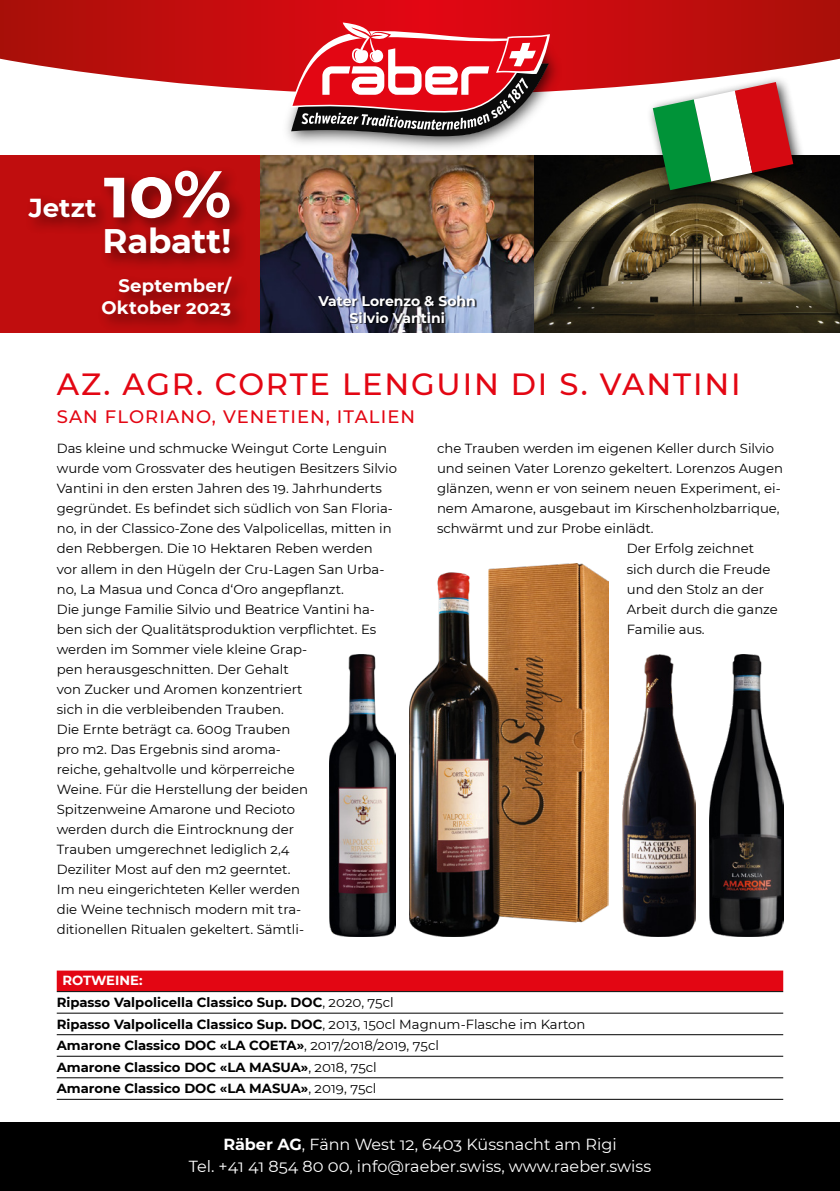
<style>
.page{position:relative;width:840px;height:1191px;background:#fff}
.page>*{position:absolute;margin:0;border:0;box-sizing:border-box;transform-origin:0 0}
.t1{font:700 66px "Montserrat";color:#fff}
.t2{font:700 34px "Montserrat";letter-spacing:-.005em;color:#fff}
.t3{font:500 30.6px "Montserrat";letter-spacing:.06em;color:#e30613}
.t4{font:700 26px "Montserrat";letter-spacing:.005em;color:#fff}
.t5{font:500 18px "Montserrat";letter-spacing:.06em;color:#e30613}
.t6{font:700 18px/22px "Montserrat";letter-spacing:.005em;color:#fff;text-align:right}
.t7{font:16px/22px "Montserrat";color:#fff;text-align:center}
.t8{font:700 14px/16.8px "Montserrat";color:#fff;text-align:center}
.t9{font:13.2px/20px "Montserrat";color:#000}
.t10{font:700 13.2px/21.6px "Montserrat";color:#000}
.s1{color:#fff}
.s2{font-weight:400}
.s3{font-weight:700}
</style>
<div class="page">
<img style="left:259px;top:155px;width:580px;height:178px">
<div style="left:318px;top:295px;width:158px;height:29px;background:#000;opacity:.75"></div>
<div style="left:0;top:155px;width:259px;height:178px;background:#c00d0e"></div>
<div style="left:23px;top:165px;width:226px;height:169px;background:#000;opacity:.5"></div>
<div style="left:646px;top:75px;width:160px;height:128px;background:#000;opacity:.75"></div>
<svg style="left:652px;top:95px;width:140px;height:95px"></svg>
<svg style="left:0;top:0;width:839px;height:95px;background:#ca3233"></svg>
<img style="left:275px;top:31px;width:289px;height:125px">
<svg style="left:288px;top:20px;width:261px;height:116px"></svg>
<div style="left:0;top:1123px;width:839px;height:68px;background:#000"></div>
<div style="left:57px;top:970px;width:725px;height:21px;background:#e30613"></div>
<hr style="left:57px;top:991px;width:725px;height:1px;background:#000">
<hr style="left:57px;top:1012px;width:725px;height:1px;background:#000">
<hr style="left:57px;top:1034px;width:725px;height:1px;background:#000">
<hr style="left:57px;top:1055px;width:725px;height:1px;background:#000">
<hr style="left:57px;top:1077px;width:725px;height:1px;background:#000">
<hr style="left:57px;top:1098px;width:725px;height:1px;background:#000">
<img style="left:622px;top:655px;width:73px;height:282px">
<img style="left:409px;top:563px;width:199px;height:374px">
<img style="left:709px;top:655px;width:73px;height:282px">
<img style="left:329px;top:655px;width:66px;height:282px">
<h1 class="t1" style="left:104px;top:146px;width:129px">10%</h1>
<h2 class="t2" style="left:102px;top:217px;width:130px">Rabatt!</h2>
<h3 class="t6" style="left:101px;top:274px;width:131px">September/<br>Oktober 2023</h3>
<h3 class="t4" style="left:29px;top:189px;width:69px">Jetzt</h3>
<p class="t8" style="left:318px;top:292px;width:159px">Vater Lorenzo &amp; Sohn<br>Silvio Vantini</p>
<h3 class="t3" style="left:57px;top:363px;width:685px">AZ. AGR. CORTE LENGUIN DI S. VANTINI</h3>
<h3 class="t5" style="left:57px;top:404px;width:360px">SAN FLORIANO, VENETIEN, ITALIEN</h3>
<p class="t9" style="left:57px;top:438px;width:341px">Das kleine und schmucke Weingut Corte Lenguin wurde vom Grossvater des heutigen Besitzers Silvio Vantini in den ersten Jahren des 19. Jahrhunderts gegründet. Es befindet sich südlich von San Floria&shy;no, in der Classico-Zone des Valpolicellas, mitten in den Rebbergen. Die 10 Hektaren Reben werden<br>vor allem in den Hügeln der Cru-Lagen San Urba&shy;no, La Masua und Conca d‘Oro angepflanzt.<br>Die junge Familie Silvio und Beatrice Vantini ha&shy;ben sich der Qualitätsproduktion verpflichtet. Es werden im Sommer viele kleine Grap-<br>pen herausgeschnitten. Der Gehalt<br>von Zucker und Aromen konzentriert<br>sich in die verbleibenden Trauben.<br>Die Ernte beträgt ca. 600g Trauben<br>pro m2. Das Ergebnis sind aroma-<br>reiche, gehaltvolle und körperreiche<br>Weine. Für die Herstellung der beiden Spitzenweine Amarone und Recioto<br>werden durch die Eintrocknung der<br>Trauben umgerechnet lediglich 2,4<br>Deziliter Most auf den m2 geerntet.<br>Im neu eingerichteten Keller werden<br>die Weine technisch modern mit tra-<br>ditionellen Ritualen gekeltert. Sämtli-</p>
<p class="t9" style="left:437px;top:438px;width:338px">che Trauben werden im eigenen Keller durch Silvio</p>
<p class="t9" style="left:437px;top:458px;width:347px">und seinen Vater Lorenzo gekeltert. Lorenzos Augen</p>
<p class="t9" style="left:437px;top:478px;width:345px">glänzen, wenn er von seinem neuen Experiment, ei-</p>
<p class="t9" style="left:437px;top:498px;width:344px">nem Amarone, ausgebaut im Kirschenholzbarrique,</p>
<p class="t9" style="left:437px;top:518px;width:218px">schwärmt und zur Probe einlädt.</p>
<p class="t9" style="left:626px;top:538px;width:129px">Der Erfolg zeichnet</p>
<p class="t9" style="left:626px;top:558px;width:145px">sich durch die Freude</p>
<p class="t9" style="left:626px;top:578px;width:139px">und den Stolz an der</p>
<p class="t9" style="left:626px;top:598px;width:152px">Arbeit durch die ganze</p>
<p class="t9" style="left:626px;top:618px;width:79px">Familie aus.</p>
<p class="t10" style="left:57px;top:969px;width:530px;text-indent:6px"><span class="s1">ROTWEINE:<br></span>Ripasso Valpolicella Classico Sup. DOC<span class="s2">, 2020, 75cl<br></span>Ripasso Valpolicella Classico Sup. DOC<span class="s2">, 2013, 150cl Magnum-Flasche im Karton </span>Amarone Classico DOC «LA COETA»<span class="s2">, 2017/2018/2019, 75cl<br></span>Amarone Classico DOC «LA MASUA»<span class="s2">, 2018, 75cl<br></span>Amarone Classico DOC «LA MASUA»<span class="s2">, 2019, 75cl</span></p>
<p class="t7" style="left:189px;top:1133px;width:463px"><span class="s3">Räber AG</span>, Fänn West 12, 6403 Küssnacht am Rigi<br>Tel. +41 41 854 80 00, info@raeber.swiss, www.raeber.swiss</p>
</div>
